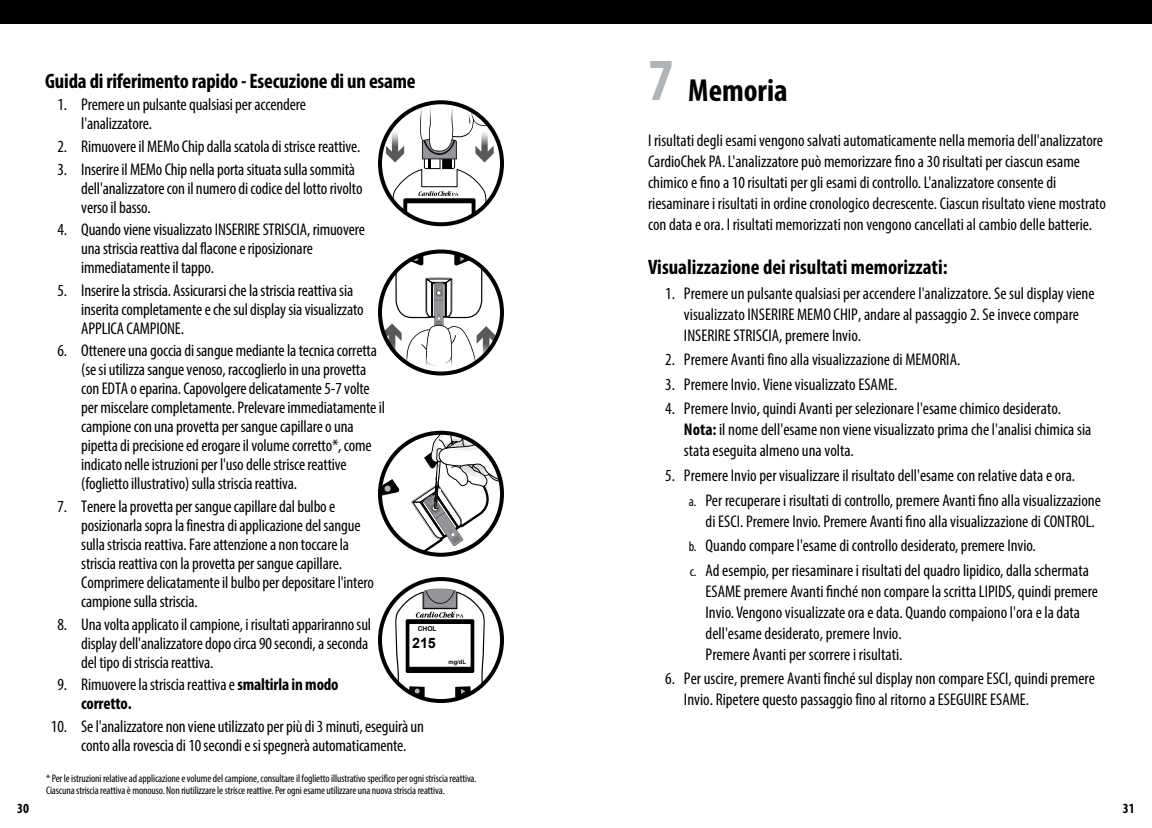
<style>
.page{position:relative;width:1152px;height:828px;background:#fff}
.page>*{position:absolute;margin:0;border:0;box-sizing:border-box;transform-origin:0 0}
.t1{font:700 condensed 32px "Myriad Pro";color:#000}
.t2{font:700 condensed 21px "Myriad Pro";letter-spacing:-.01em;color:#000}
.t3{font:condensed 17px/19px "Myriad Pro";letter-spacing:-.01em;color:#000}
.t4{font:700 14.4px "Arial";color:#000}
.t5{font:700 condensed 14px "Myriad Pro";color:#000}
.t6{font:condensed 11px/12.6px "Myriad Pro";letter-spacing:-.01em;color:#000}
.t7{font:700 6.8px "Arial";color:#000}
.t8{font:700 6px "Arial";color:#000}
.s1{font-weight:700}
.s2{font-size:60px;color:#b1b4b6}
.s3{font-size:14px}
</style>
<div class="page">
<div style="left:0;top:0;width:1152px;height:23px;background:#000"></div>
<svg style="left:380px;top:104px;width:122px;height:120px"></svg>
<div style="left:378px;top:100px;width:126px;height:126px;border:4px solid #000;border-radius:50%"></div>
<svg style="left:382px;top:252px;width:114px;height:119px"></svg>
<div style="left:378px;top:250px;width:126px;height:126px;border:4px solid #000;border-radius:50%"></div>
<svg style="left:380px;top:433px;width:122px;height:121px"></svg>
<div style="left:378px;top:431px;width:126px;height:126px;border:4px solid #000;border-radius:50%"></div>
<svg style="left:395px;top:588px;width:90px;height:113px"></svg>
<div style="left:378px;top:577px;width:126px;height:126px;border:4px solid #000;border-radius:50%"></div>
<p class="t2" style="left:45px;top:68px;width:372px">Guida di riferimento rapido - Esecuzione di un esame</p>
<p class="t3" style="left:81px;top:95px;width:226px;text-indent:-24px">1. Premere un pulsante qualsiasi per accendere l'analizzatore.</p>
<p class="t3" style="left:57px;top:137px;width:305px">2. Rimuovere il MEMo Chip dalla scatola di strisce reattive.</p>
<p class="t3" style="left:81px;top:159px;width:283px;text-indent:-24px">3. Inserire il MEMo Chip nella porta situata sulla sommità dell'analizzatore con il numero di codice del lotto rivolto verso il basso.</p>
<p class="t3" style="left:81px;top:220px;width:285px;text-indent:-24px">4. Quando viene visualizzato INSERIRE STRISCIA, rimuovere una striscia reattiva dal flacone e riposizionare immediatamente il tappo.</p>
<p class="t3" style="left:81px;top:280px;width:284px;text-indent:-24px">5. Inserire la striscia. Assicurarsi che la striscia reattiva sia inserita completamente e che sul display sia visualizzato<br>APPLICA CAMPIONE.</p>
<p class="t3" style="left:81px;top:341px;width:305px;text-indent:-24px">6. Ottenere una goccia di sangue mediante la tecnica corretta (se si utilizza sangue venoso, raccoglierlo in una provetta con EDTA o eparina. Capovolgere delicatamente 5-7 volte per miscelare completamente. Prelevare immediatamente il campione con una provetta per sangue capillare o una pipetta di precisione ed erogare il volume corretto*, come indicato nelle istruzioni per l'uso delle strisce reattive (foglietto illustrativo) sulla striscia reattiva.</p>
<p class="t3" style="left:81px;top:497px;width:294px;text-indent:-24px">7. Tenere la provetta per sangue capillare dal bulbo e posizionarla sopra la finestra di applicazione del sangue sulla striscia reattiva. Fare attenzione a non toccare la striscia reattiva con la provetta per sangue capillare.<br>Comprimere delicatamente il bulbo per depositare l'intero campione sulla striscia.</p>
<p class="t3" style="left:81px;top:614px;width:291px;text-indent:-24px">8. Una volta applicato il campione, i risultati appariranno sul display dell'analizzatore dopo circa 90 secondi, a seconda del tipo di striscia reattiva.</p>
<p class="t3" style="left:81px;top:675px;width:259px;text-indent:-24px">9. Rimuovere la striscia reattiva e <span class="s1">smaltirla in modo corretto.</span></p>
<p class="t3" style="left:81px;top:716px;width:344px;text-indent:-30px">10. Se l'analizzatore non viene utilizzato per più di 3 minuti, eseguirà un conto alla rovescia di 10 secondi e si spegnerà automaticamente.</p>
<p class="t7" style="left:418px;top:624px;width:21px">CHOL</p>
<p class="t4" style="left:412px;top:634px;width:25px">215</p>
<p class="t8" style="left:448px;top:658px;width:19px">mg/dL</p>
<p class="t6" style="left:46px;top:772px;width:432px">* Per le istruzioni relative ad applicazione e volume del campione, consultare il foglietto illustrativo specifico per ogni striscia reattiva.<br>Ciascuna striscia reattiva è monouso. Non riutilizzare le strisce reattive. Per ogni esame utilizzare una nuova striscia reattiva.</p>
<h1 class="t1" style="left:648px;top:70px;width:141px"><span class="s2">7</span> Memoria</h1>
<p class="t3" style="left:648px;top:130px;width:459px;line-height:21px">I risultati degli esami vengono salvati automaticamente nella memoria dell'analizzatore CardioChek PA. L'analizzatore può memorizzare fino a 30 risultati per ciascun esame chimico e fino a 10 risultati per gli esami di controllo. L'analizzatore consente di riesaminare i risultati in ordine cronologico decrescente. Ciascun risultato viene mostrato con data e ora. I risultati memorizzati non vengono cancellati al cambio delle batterie.</p>
<p class="t2" style="left:648px;top:254px;width:301px">Visualizzazione dei risultati memorizzati:</p>
<p class="t3" style="left:684px;top:282px;width:412px;line-height:21px;text-indent:-19px">1. Premere un pulsante qualsiasi per accendere l'analizzatore. Se sul display viene visualizzato INSERIRE MEMO CHIP, andare al passaggio 2. Se invece compare<br>INSERIRE STRISCIA, premere Invio.</p>
<p class="t3" style="left:665px;top:350px;width:297px">2. Premere Avanti fino alla visualizzazione di MEMORIA.</p>
<p class="t3" style="left:665px;top:374px;width:234px">3. Premere Invio. Viene visualizzato ESAME.</p>
<p class="t3" style="left:684px;top:398px;width:409px;line-height:21px;text-indent:-19px">4. Premere Invio, quindi Avanti per selezionare l'esame chimico desiderato.<br><span class="s1">Nota:</span> il nome dell'esame non viene visualizzato prima che l'analisi chimica sia stata eseguita almeno una volta.</p>
<p class="t3" style="left:689px;top:463px;width:414px;line-height:24.6px;text-indent:-24px">5. Premere Invio per visualizzare il risultato dell'esame con relative data e ora.<br><span class="s3">a.</span> Per recuperare i risultati di controllo, premere Avanti fino alla visualizzazione</p>
<p class="t3" style="left:689px;top:508px;width:408px;line-height:24.6px;text-indent:17px">di ESCI. Premere Invio. Premere Avanti fino alla visualizzazione di CONTROL. <span class="s3">b.</span> Quando compare l'esame di controllo desiderato, premere Invio.<br><span class="s3">c.</span> Ad esempio, per riesaminare i risultati del quadro lipidico, dalla schermata</p>
<p class="t3" style="left:706px;top:580px;width:394px;line-height:21px">ESAME premere Avanti finché non compare la scritta LIPIDS, quindi premere Invio. Vengono visualizzate ora e data. Quando compaiono l'ora e la data dell'esame desiderato, premere Invio.<br>Premere Avanti per scorrere i risultati.</p>
<p class="t3" style="left:684px;top:668px;width:412px;line-height:21px;text-indent:-19px">6. Per uscire, premere Avanti finché sul display non compare ESCI, quindi premere<br>Invio. Ripetere questo passaggio fino al ritorno a ESEGUIRE ESAME.</p>
<p class="t5" style="left:17px;top:799px;width:13px">30</p>
<p class="t5" style="left:1123px;top:799px;width:13px">31</p>
</div>
